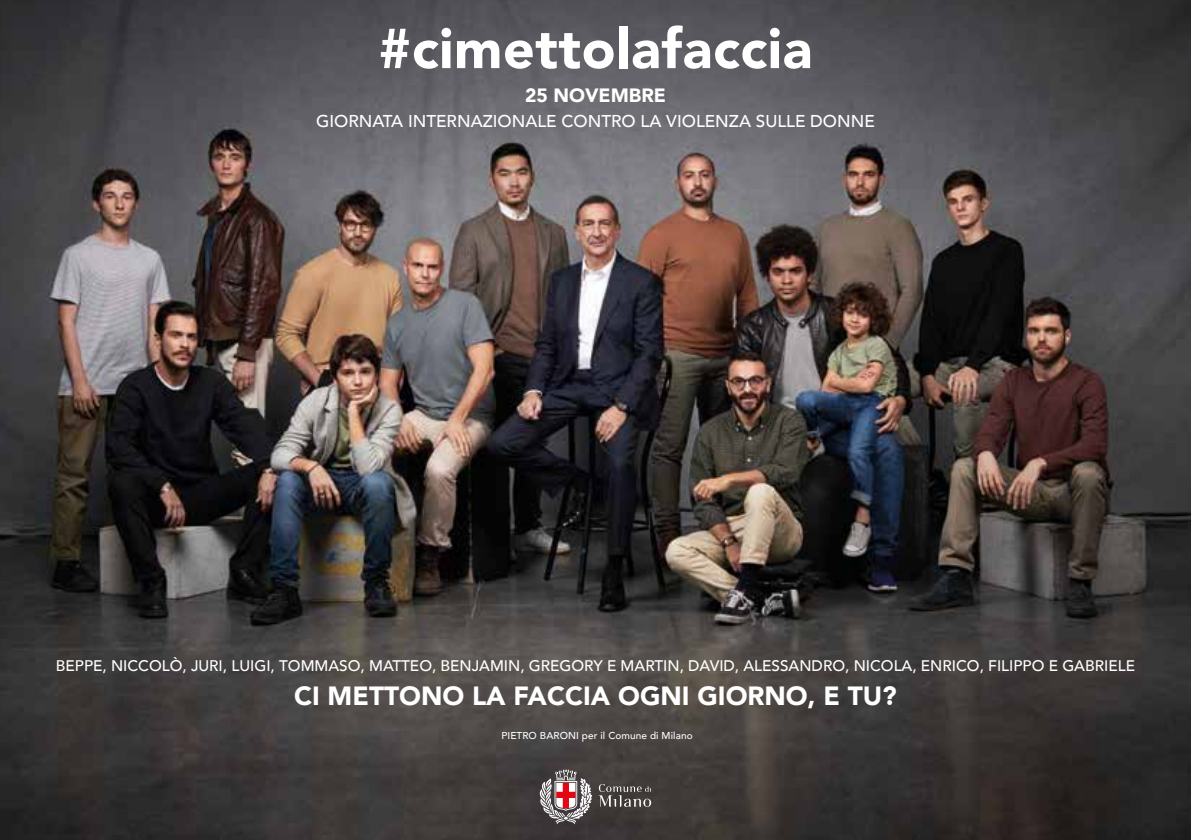
<style>
.page{position:relative;width:1191px;height:840px;background:#fff}
.page>*{position:absolute;margin:0;border:0;box-sizing:border-box;transform-origin:0 0}
.t1{font:900 55.6px "Avenir";letter-spacing:.01em;color:#fff}
.t2{font:900 26.2px "Avenir";color:#fff}
.t3{font:900 19.2px "Avenir";color:#fff}
.t4{font:500 17px "Avenir";color:#fff}
.t5{font:500 15.4px "Avenir";color:#fff}
.t6{font:500 10px "Avenir";letter-spacing:.01em;color:#fff}
</style>
<div class="page">
<img style="left:0;top:0;width:1191px;height:839px">
<svg style="left:540px;top:769px;width:52px;height:54px"></svg>
<svg style="left:598px;top:783px;width:53px;height:23px"></svg>
<h1 class="t1" style="left:378px;top:1px;width:435px">#cimettolafaccia</h1>
<p class="t3" style="left:525px;top:79px;width:142px">25 NOVEMBRE</p>
<p class="t4" style="left:316px;top:106px;width:560px">GIORNATA INTERNAZIONALE CONTRO LA VIOLENZA SULLE DONNE</p>
<p class="t5" style="left:56px;top:651px;width:1080px">BEPPE, NICCOLÒ, JURI, LUIGI, TOMMASO, MATTEO, BENJAMIN, GREGORY E MARTIN, DAVID, ALESSANDRO, NICOLA, ENRICO, FILIPPO E GABRIELE</p>
<h2 class="t2" style="left:294px;top:672px;width:604px">CI METTONO LA FACCIA OGNI GIORNO, E TU?</h2>
<p class="t6" style="left:501px;top:727px;width:193px">PIETRO BARONI per il Comune di Milano</p>
</div>
